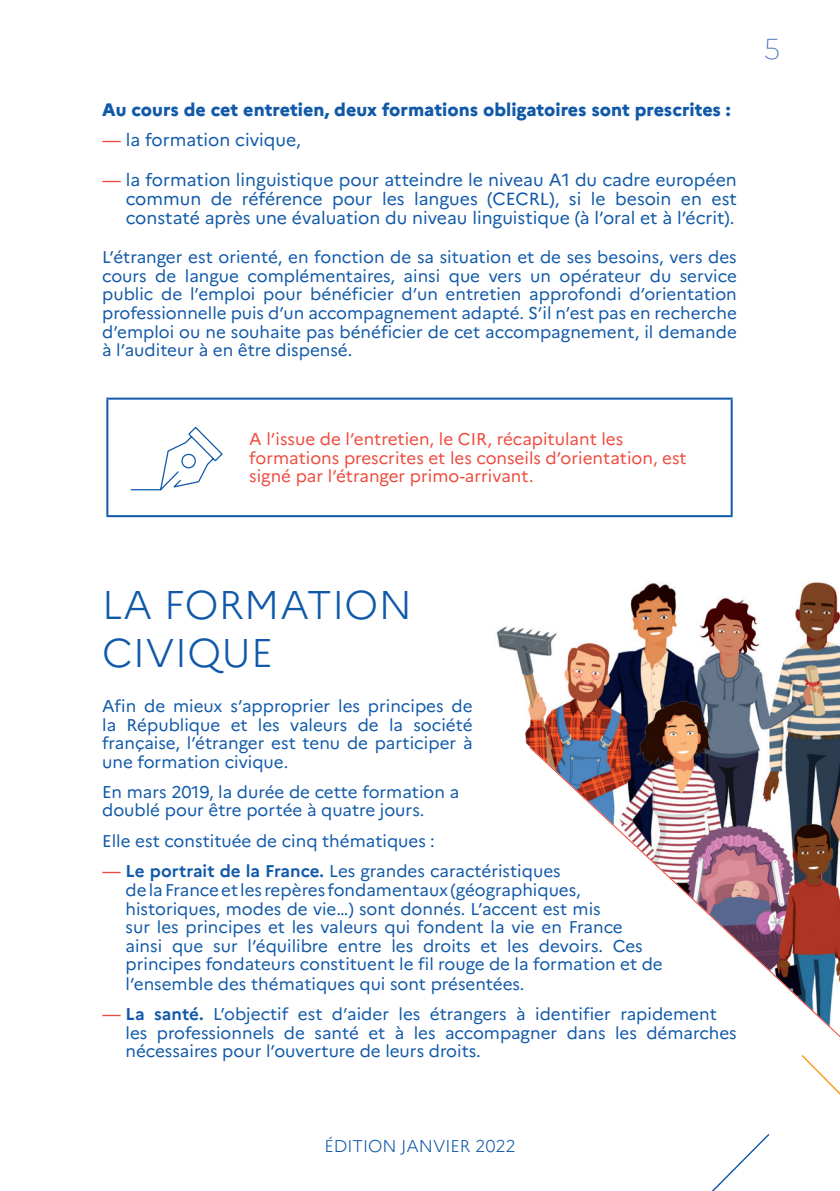
<style>
.page{position:relative;width:840px;height:1191px;background:#fff}
.page>*{position:absolute;margin:0;border:0;box-sizing:border-box;transform-origin:0 0}
.t1{font:300 40px/48.2px "Marianne";letter-spacing:.01em;color:#1059a9}
.t2{font:100 28.8px "Marianne";color:#466fb6}
.t3{font:800 18px "Marianne";color:#1059a9}
.t4{font:17.6px/19.2px "Marianne";color:#1059a9;text-align:justify}
.t5{font:17px/18.6px "Marianne";color:#1059a9}
.t6{font:17px/18.4px "Marianne";color:#ef4b3d}
.t7{font:300 17px "Marianne";color:#1059a9}
.s1{color:#ef4b3d}
.s2{font-size:17.6px;color:#ef4b3d}
.s3{font-weight:700}
</style>
<div class="page">
<svg style="left:817px;top:1072px;width:22px;height:22px"></svg>
<svg style="left:711px;top:1134px;width:59px;height:57px"></svg>
<img style="left:496px;top:582px;width:343px;height:164px">
<svg style="left:529px;top:746px;width:310px;height:326px"></svg>
<hr style="left:106px;top:397px;width:626px;height:2px;background:#1059a9">
<hr style="left:106px;top:399px;width:2px;height:116px;background:#1059a9">
<hr style="left:730px;top:399px;width:2px;height:116px;background:#1059a9">
<hr style="left:106px;top:515px;width:626px;height:2px;background:#1059a9">
<svg style="left:130px;top:426px;width:93px;height:65px"></svg>
<p class="t3" style="left:102px;top:98px;width:629px">Au cours de cet entretien, deux formations obligatoires sont prescrites :</p>
<p class="t4" style="left:102px;top:130px;width:200px"><span class="s1">—</span> la formation civique,</p>
<p class="t4" style="left:126px;top:170px;width:612px;text-indent:-24px"><span class="s1">—</span> la formation linguistique pour atteindre le niveau A1 du cadre européen commun de référence pour les langues (CECRL), si le besoin en est constaté après une évaluation du niveau linguistique (à l’oral et à l’écrit).</p>
<p class="t5" style="left:102px;top:248px;width:636px;text-align:justify">L’étranger est orienté, en fonction de sa situation et de ses besoins, vers des cours de langue complémentaires, ainsi que vers un opérateur du service public de l’emploi pour bénéficier d’un entretien approfondi d’orientation professionnelle puis d’un accompagnement adapté. S’il n’est pas en recherche d’emploi ou ne souhaite pas bénéficier de cet accompagnement, il demande à l’auditeur à en être dispensé.</p>
<p class="t6" style="left:249px;top:430px;width:439px">A l’issue de l’entretien, le CIR, récapitulant les formations prescrites et les conseils d’orientation, est signé par l’étranger primo-arrivant.</p>
<h2 class="t2" style="left:763px;top:31px;width:19px">5</h2>
<h1 class="t1" style="left:102px;top:580px;width:311px">LA FORMATION<br>CIVIQUE</h1>
<p class="t5" style="left:102px;top:696px;width:372px;text-align:justify">Afin de mieux s’approprier les principes de la République et les valeurs de la société française, l’étranger est tenu de participer à une formation civique.</p>
<p class="t5" style="left:102px;top:782px;width:358px">En mars 2019, la durée de cette formation a doublé pour être portée à quatre jours.</p>
<p class="t5" style="left:102px;top:831px;width:334px">Elle est constituée de cinq thématiques :</p>
<p class="t5" style="left:125px;top:862px;width:538px;text-indent:-23px"><span class="s2">—</span> <span class="s3">Le portrait de la France.</span> Les grandes caractéristiques<br>de la France et les repères fondamentaux (géographiques, historiques, modes de vie…) sont donnés. L’accent est mis<br>sur les principes et les valeurs qui fondent la vie en France ainsi que sur l’équilibre entre les droits et les devoirs. Ces principes fondateurs constituent le fil rouge de la formation et de l’ensemble des thématiques qui sont présentées.</p>
<p class="t5" style="left:125px;top:1004px;width:612px;text-indent:-23px"><span class="s2">—</span> <span class="s3">La santé.</span> L’objectif est d’aider les étrangers à identifier rapidement les professionnels de santé et à les accompagner dans les démarches nécessaires pour l’ouverture de leurs droits.</p>
<p class="t7" style="left:324px;top:1135px;width:192px">ÉDITION JANVIER 2022</p>
</div>
